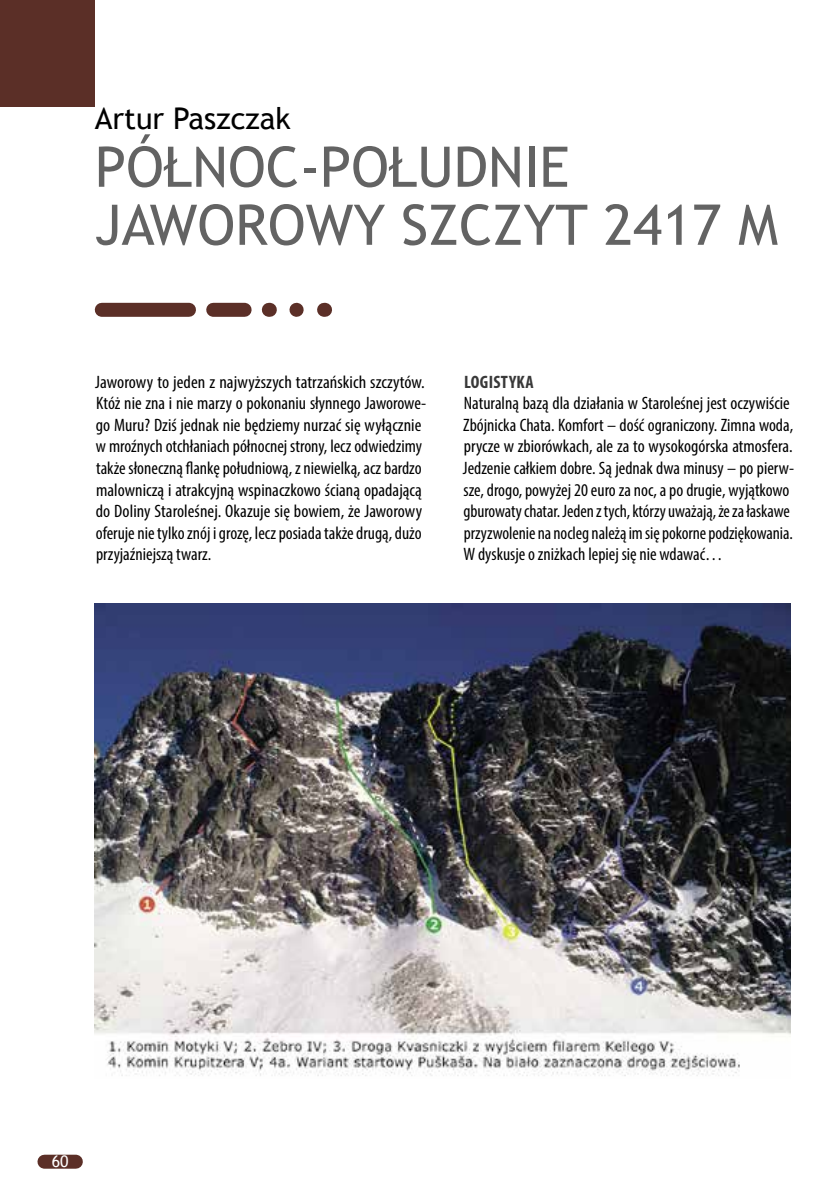
<style>
.page{position:relative;width:840px;height:1191px;background:#fff}
.page>*{position:absolute;margin:0;border:0;box-sizing:border-box;transform-origin:0 0}
.t1{font:56px/58px "Trebuchet MS";color:#636363}
.t2{font:30px "Trebuchet MS";color:#000}
.t3{font:condensed 18px/21.6px "Myriad Pro";color:#000}
.t4{font:700 condensed 18px "Myriad Pro";letter-spacing:.02em;color:#393939}
.t5{font:16px "Trebuchet MS";color:#fff}
</style>
<div class="page">
<img style="left:95px;top:603px;width:695px;height:473px">
<div style="left:102px;top:303px;width:87px;height:14px;background:#5b2f27"></div>
<svg style="left:296px;top:303px;width:8px;height:14px"></svg>
<svg style="left:269px;top:303px;width:1px;height:14px"></svg>
<svg style="left:324px;top:303px;width:1px;height:14px"></svg>
<div style="left:213px;top:303px;width:31px;height:14px;background:#5b2f27"></div>
<div style="left:44px;top:1154px;width:32px;height:14px;background:#5b2f27"></div>
<div style="left:0;top:0;width:95px;height:107px;background:#5b2f27"></div>
<h2 class="t2" style="left:95px;top:100px;width:197px">Artur Paszczak</h2>
<h1 class="t1" style="left:95px;top:139px;width:684px">PÓŁNOC-POŁUDNIE<br>JAWOROWY SZCZYT 2417 M</h1>
<p class="t3" style="left:95px;top:370px;width:332px">Jaworowy to jeden z najwyższych tatrzańskich szczytów.<br>Któż nie zna i nie marzy o pokonaniu słynnego Jaworowe&shy;go Muru? Dziś jednak nie będziemy nurzać się wyłącznie w mroźnych otchłaniach północnej strony, lecz odwiedzimy także słoneczną flankę południową, z niewielką, acz bardzo malowniczą i atrakcyjną wspinaczkowo ścianą opadającą do Doliny Staroleśnej. Okazuje się bowiem, że Jaworowy oferuje nie tylko znój i grozę, lecz posiada także drugą, dużo przyjaźniejszą twarz.</p>
<p class="t4" style="left:464px;top:370px;width:71px">LOGISTYKA</p>
<p class="t3" style="left:462px;top:392px;width:332px">Naturalną bazą dla działania w Staroleśnej jest oczywiście Zbójnicka Chata. Komfort – dość ograniczony. Zimna woda, prycze w zbiorówkach, ale za to wysokogórska atmosfera.<br>Jedzenie całkiem dobre. Są jednak dwa minusy – po pierw&shy;sze, drogo, powyżej 20 euro za noc, a po drugie, wyjątkowo gburowaty chatar. Jeden z tych, którzy uważają, że za łaskawe przyzwolenie na nocleg należą im się pokorne podziękowania.<br>W dyskusje o zniżkach lepiej się nie wdawać…</p>
<p class="t5" style="left:52px;top:1151px;width:18px">60</p>
</div>
